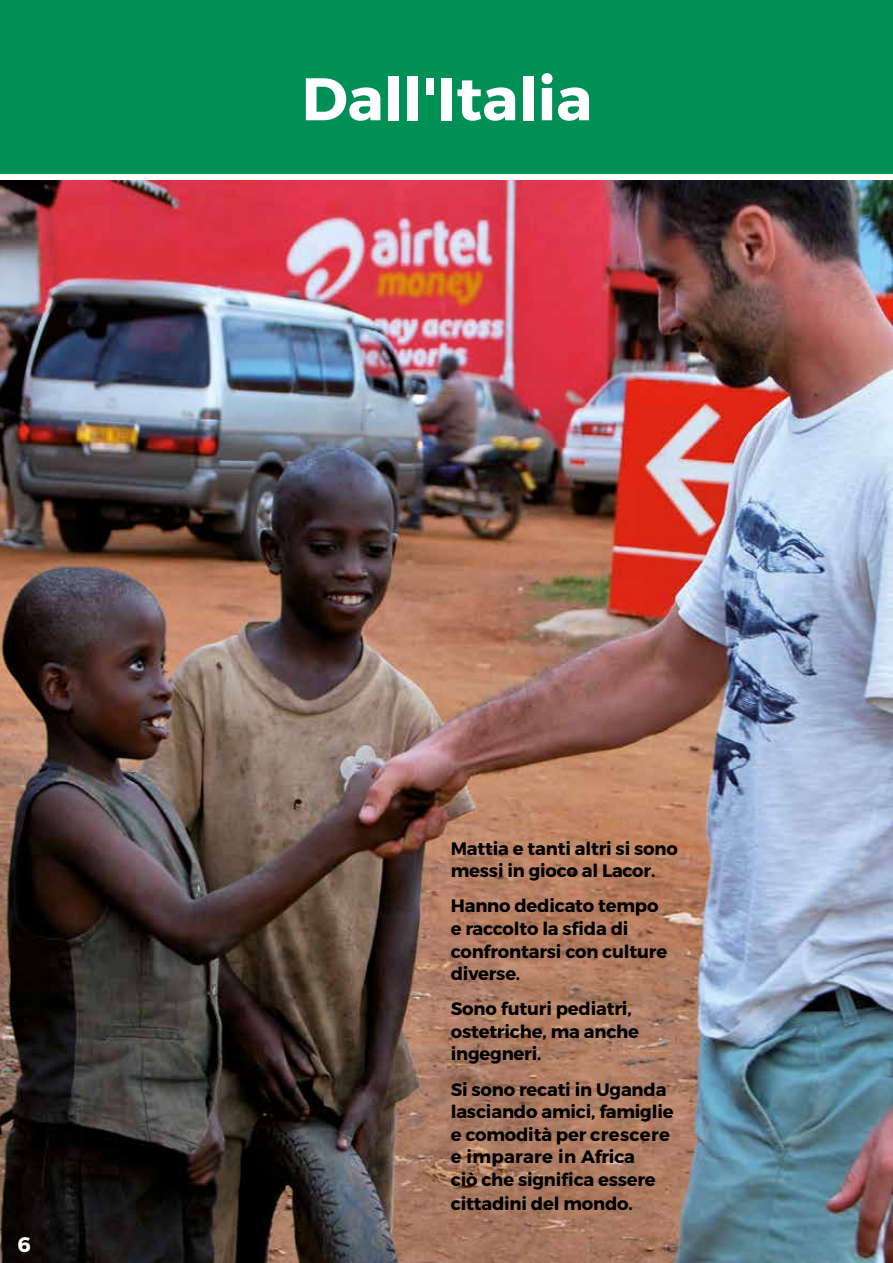
<style>
.page{position:relative;width:893px;height:1263px;background:#fff}
.page>*{position:absolute;margin:0;border:0;box-sizing:border-box;transform-origin:0 0}
.t1{font:700 60px "Montserrat";color:#fff}
.t2{font:700 21px "Montserrat";color:#fff}
.t3{font:700 18px/22.5px "Montserrat";letter-spacing:-.01em;color:#000}
</style>
<div class="page">
<div style="left:0;top:0;width:893px;height:174px;background:#009056"></div>
<img style="left:0;top:181px;width:893px;height:1082px">
<h1 class="t1" style="left:302px;top:62px;width:292px">Dall'Italia</h1>
<p class="t2" style="left:17px;top:1231px;width:15px">6</p>
<p class="t3" style="left:451px;top:837px;width:229px">Mattia e tanti altri si sono messi in gioco al Lacor.</p>
<p class="t3" style="left:451px;top:895px;width:218px">Hanno dedicato tempo e raccolto la sfida di confrontarsi con culture diverse.</p>
<p class="t3" style="left:451px;top:998px;width:190px">Sono futuri pediatri, ostetriche, ma anche ingegneri.</p>
<p class="t3" style="left:451px;top:1078px;width:224px">Si sono recati in Uganda lasciando amici, famiglie e comodità per crescere e imparare in Africa<br>ciò che significa essere cittadini del mondo.</p>
</div>
